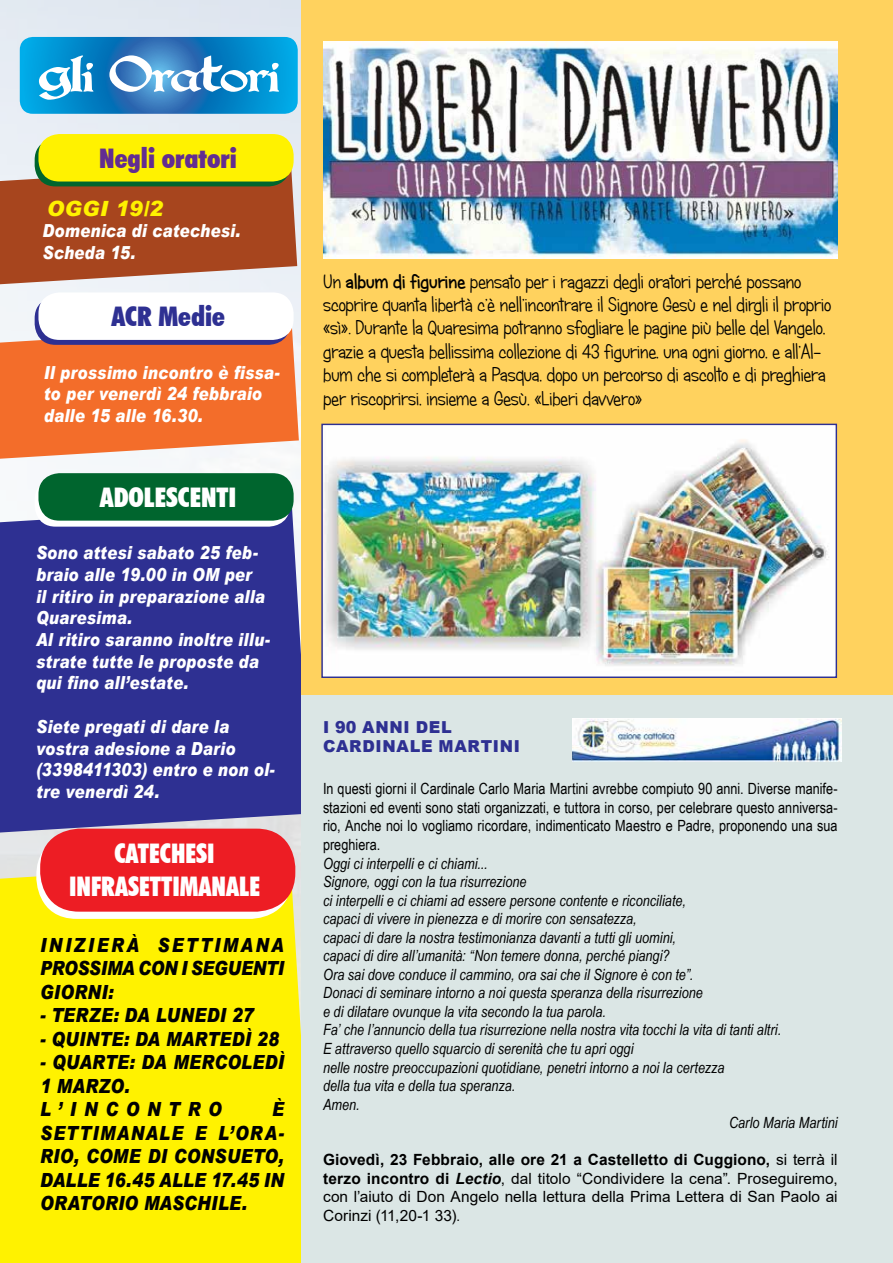
<style>
.page{position:relative;width:893px;height:1263px;background:#fff}
.page>*{position:absolute;margin:0;border:0;box-sizing:border-box;transform-origin:0 0}
.t1{font:50.1px "Gregorian";letter-spacing:-.01em;color:#fff}
.t2{font:900 condensed 27px "Futura BT";color:#fff;scale:.94 1}
.t3{font:900 condensed 27px "Futura BT";color:#622d91}
.t4{font:900 condensed 27px "Futura BT";color:#fff}
.t5{font:900 condensed 27px "Futura BT";color:#2e3092}
.t6{font:italic 900 21px "Arial";letter-spacing:.005em;color:#fff200}
.t7{font:19.5px/23.4px "Candy Round BTN";color:#000}
.t8{font:italic 900 19.5px/23.5px "Arial";letter-spacing:.01em;color:#000;text-align:justify;scale:.84 1}
.t9{font:italic 900 18px/21.8px "Arial";letter-spacing:.015em;color:#fff;scale:.84 1}
.t10{font:900 16.5px/19.8px "Arial";letter-spacing:.045em;color:#2e3092}
.t11{font:italic 15.45px "Arial Narrow";color:#000}
.t12{font:15.45px/18.6px "Arial Narrow";color:#000;text-align:justify}
.t13{font:15.45px/18.6px "Arial";color:#000;text-align:justify}
.s1{font-family:"Candy Round BTN Bold"}
.s2{font-weight:700}
.s3{font-weight:700;font-style:italic}
.s4{font-family:"Arial Narrow"}
</style>
<div class="page">
<img style="left:0;top:0;width:302px;height:861px">
<svg style="left:20px;top:37px;width:278px;height:77px"></svg>
<svg style="left:0;top:163px;width:297px;height:121px"></svg>
<svg style="left:35px;top:139px;width:255px;height:47px"></svg>
<div style="left:38px;top:134px;width:256px;height:47px;background:#fff200;border-radius:21px"></div>
<svg style="left:0;top:325px;width:299px;height:134px"></svg>
<div style="left:35px;top:297px;width:255px;height:48px;background:#2e3092;border-radius:21px"></div>
<div style="left:38px;top:292px;width:256px;height:48px;background:#fff;border-radius:21px"></div>
<div style="left:0;top:504px;width:302px;height:328px;background:#2e3092"></div>
<div style="left:35px;top:479px;width:255px;height:48px;background:#fff;border-radius:21px"></div>
<div style="left:38px;top:473px;width:256px;height:48px;background:#00652e;border-radius:21px"></div>
<div style="left:302px;top:0;width:591px;height:696px;background:#ffd25e"></div>
<img style="left:323px;top:426px;width:512px;height:250px">
<div style="left:321px;top:424px;width:516px;height:254px;border:1px solid #2e3092"></div>
<img style="left:323px;top:41px;width:514px;height:218px">
<div style="left:0;top:861px;width:302px;height:402px;background:#fff200"></div>
<div style="left:36px;top:835px;width:255px;height:84px;background:#fff;border-radius:40px"></div>
<div style="left:40px;top:829px;width:255px;height:83px;background:#ed1d24;border-radius:39px"></div>
<div style="left:302px;top:696px;width:591px;height:567px;background:#dbe6e5"></div>
<img style="left:573px;top:718px;width:269px;height:43px">
<h1 class="t1" style="left:37px;top:40px;width:242px">gli Oratori</h1>
<h2 class="t3" style="left:99px;top:142px;width:139px">Negli oratori</h2>
<h3 class="t6" style="left:47px;top:195px;width:118px">OGGI 19/2</h3>
<p class="t9" style="left:43px;top:219px;width:237px">Domenica di catechesi.<br>Scheda 15.</p>
<h2 class="t5" style="left:111px;top:300px;width:115px">ACR Medie</h2>
<p class="t9" style="left:44px;top:361px;width:283px">Il prossimo incontro è fissa&shy;to per venerdì 24 febbraio dalle 15 alle 16.30.</p>
<h2 class="t4" style="left:100px;top:481px;width:136px">ADOLESCENTI</h2>
<p class="t9" style="left:36px;top:541px;width:280px">Sono attesi sabato 25 feb&shy;braio alle 19.00 in OM per<br>il ritiro in preparazione alla<br>Quaresima.<br>Al ritiro saranno inoltre illu&shy;strate tutte le proposte da qui fino all’estate.</p>
<p class="t9" style="left:36px;top:715px;width:286px">Siete pregati di dare la vostra adesione a Dario (3398411303) entro e non ol&shy;tre venerdì 24.</p>
<h2 class="t2" style="left:114px;top:837px;width:50px">CATECHE</h2>
<h2 class="t2" style="left:196px;top:837px;width:19px">SI</h2>
<h2 class="t2" style="left:69px;top:870px;width:14px">INFRA</h2>
<h2 class="t2" style="left:128px;top:870px;width:62px">SETTIMANALE</h2>
<p class="t8" style="left:40px;top:933px;width:292px">iNIZIERà SETTIMANA PROSSIMA CON I SEGUENTI GIORNI:</p>
<p class="t8" style="left:40px;top:1003px;width:256px">- TERZE: DA LUNEDI 27</p>
<p class="t8" style="left:40px;top:1027px;width:286px">- QUINTE: DA MARTEDì 28</p>
<p class="t8" style="left:40px;top:1050px;width:292px;text-align:left">- q UARTE: DA MERCOLEDì<br>1 MARZO.<br>l ’INCONTRO</p>
<p class="t8" style="left:40px;top:1097px;width:292px;text-indent:232px">è SETTIMANALE E l’ORA-RIO, COME DI CONSUETO, DALLE 16.45 ALLE 17.45 IN ORATORIO MASCHILE.</p>
<p class="t7" style="left:323px;top:269px;width:509px">Un <span class="s1">album di figurine</span> pensato per i ragazzi degli oratori perché possano scoprire quanta libertà c’è nell’incontrare il Signore Gesù e nel dirgli il proprio «sì». Durante la Quaresima potranno sfogliare le pagine più belle del Vangelo, grazie a questa bellissima collezione di 43 figurine, una ogni giorno, e all’Al&shy;bum che si completerà a Pasqua, dopo un percorso di ascolto e di preghiera per riscoprirsi, insieme a Gesù, «Liberi davvero»</p>
<p class="t10" style="left:323px;top:716px;width:198px">I 90 ANNI DEL<br>CARDINALE MARTINI</p>
<p class="t12" style="left:323px;top:779px;width:516px">In questi giorni il Cardinale Carlo Maria Martini avrebbe compiuto 90 anni. Diverse manife&shy;stazioni ed eventi sono stati organizzati, e tuttora in corso, per celebrare questo anniversa&shy;rio, Anche noi lo vogliamo ricordare, indimenticato Maestro e Padre, proponendo una sua preghiera.</p>
<p class="t11" style="left:323px;top:852px;width:166px">Oggi ci interpelli e ci chiami...</p>
<p class="t11" style="left:323px;top:871px;width:205px">Signore, oggi con la tua risurrezione</p>
<p class="t11" style="left:323px;top:889px;width:364px">ci interpelli e ci chiami ad essere persone contente e riconciliate,</p>
<p class="t11" style="left:323px;top:908px;width:315px">capaci di vivere in pienezza e di morire con sensatezza,</p>
<p class="t11" style="left:323px;top:926px;width:355px">capaci di dare la nostra testimonianza davanti a tutti gli uomini,</p>
<p class="t11" style="left:323px;top:945px;width:348px">capaci di dire all’umanità: “Non temere donna, perché piangi?</p>
<p class="t11" style="left:323px;top:963px;width:372px">Ora sai dove conduce il cammino, ora sai che il Signore è con te”.</p>
<p class="t11" style="left:323px;top:982px;width:381px">Donaci di seminare intorno a noi questa speranza della risurrezione</p>
<p class="t11" style="left:323px;top:1001px;width:284px">e di dilatare ovunque la vita secondo la tua parola.</p>
<p class="t11" style="left:323px;top:1019px;width:460px">Fa’ che l’annuncio della tua risurrezione nella nostra vita tocchi la vita di tanti altri.</p>
<p class="t11" style="left:323px;top:1038px;width:312px">E attraverso quello squarcio di serenità che tu apri oggi</p>
<p class="t11" style="left:323px;top:1056px;width:403px">nelle nostre preoccupazioni quotidiane, penetri intorno a noi la certezza</p>
<p class="t11" style="left:323px;top:1075px;width:194px">della tua vita e della tua speranza.</p>
<p class="t11" style="left:323px;top:1093px;width:38px">Amen.</p>
<p class="t11" style="left:729px;top:1112px;width:110px">Carlo Maria Martini</p>
<p class="t13" style="left:323px;top:1150px;width:516px"><span class="s2">Giovedì, 23 Febbraio, alle ore 21 a Castelletto di Cuggiono,</span> si terrà il <span class="s2">terzo incontro di</span> <span class="s3">Lectio</span>, dal titolo “Condividere la cena”. Proseguiremo, con l’aiuto di Don Angelo nella lettura della Prima Lettera di San Paolo ai Corinzi (11,20-1 33)<span class="s4">.</span></p>
</div>
